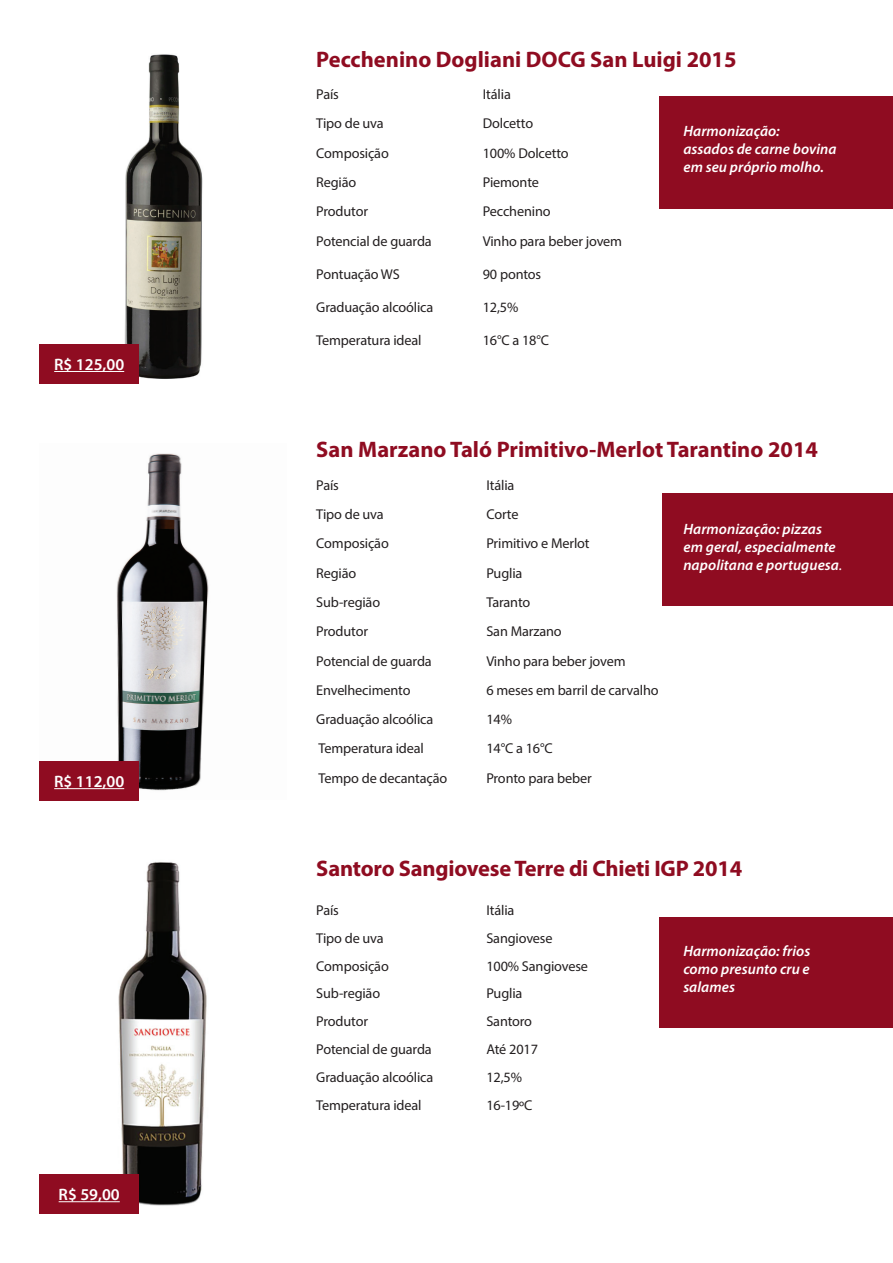
<style>
.page{position:relative;width:893px;height:1263px;background:#fff}
.page>*{position:absolute;margin:0;border:0;box-sizing:border-box;transform-origin:0 0}
.t1{font:700 22.5px "Myriad Pro";color:#8f0c21}
.t2{font:600 16.5px "Myriad Pro";color:#fff}
.t3{font:italic 600 15px/18px "Myriad Pro";letter-spacing:.005em;color:#fff}
.t4{font:14.25px "Myriad Pro";letter-spacing:-.01em;color:#231f20}
.s1{font-weight:400}
</style>
<div class="page">
<div style="left:659px;top:917px;width:234px;height:110px;background:#8f0c21"></div>
<div style="left:662px;top:493px;width:231px;height:113px;background:#8f0c21"></div>
<div style="left:659px;top:96px;width:234px;height:112px;background:#8f0c21"></div>
<img style="left:124px;top:54px;width:79px;height:325px">
<img style="left:116px;top:453px;width:93px;height:338px">
<img style="left:118px;top:862px;width:89px;height:344px">
<div style="left:39px;top:344px;width:100px;height:39px;background:#8f0c21"></div>
<hr style="left:54px;top:371px;width:70px;height:1px;background:#fff">
<div style="left:39px;top:761px;width:100px;height:39px;background:#8f0c21"></div>
<hr style="left:54px;top:788px;width:70px;height:1px;background:#fff">
<div style="left:39px;top:1174px;width:100px;height:39px;background:#8f0c21"></div>
<hr style="left:59px;top:1201px;width:61px;height:1px;background:#fff">
<p class="t2" style="left:54px;top:354px;width:72px">R$ 125,00</p>
<p class="t2" style="left:54px;top:771px;width:72px">R$ 112,00</p>
<p class="t2" style="left:59px;top:1184px;width:63px">R$ 59,00</p>
<h1 class="t1" style="left:316px;top:44px;width:422px">Pecchenino Dogliani DOCG San Luigi 2015</h1>
<p class="t4" style="left:316px;top:86px;width:24px">País</p>
<p class="t4" style="left:483px;top:86px;width:30px">Itália</p>
<p class="t4" style="left:316px;top:115px;width:69px">Tipo de uva</p>
<p class="t4" style="left:483px;top:115px;width:52px">Dolcetto</p>
<p class="t4" style="left:316px;top:144px;width:74px">Composição</p>
<p class="t4" style="left:483px;top:144px;width:87px">100% Dolcetto</p>
<p class="t4" style="left:316px;top:173px;width:42px">Região</p>
<p class="t4" style="left:483px;top:173px;width:58px">Piemonte</p>
<p class="t4" style="left:316px;top:203px;width:53px">Produtor</p>
<p class="t4" style="left:483px;top:203px;width:69px">Pecchenino</p>
<p class="t4" style="left:316px;top:232px;width:117px">Potencial de guarda</p>
<p class="t4" style="left:483px;top:232px;width:141px">Vinho para beber jovem</p>
<p class="t4" style="left:316px;top:265px;width:85px">Pontuação WS</p>
<p class="t4" style="left:483px;top:265px;width:60px">90 pontos</p>
<p class="t4" style="left:316px;top:298px;width:119px">Graduação alcoólica</p>
<p class="t4" style="left:483px;top:298px;width:37px">12,5%</p>
<p class="t4" style="left:316px;top:331px;width:107px">Temperatura ideal</p>
<p class="t4" style="left:483px;top:331px;width:68px">16°C a 18°C</p>
<p class="t3" style="left:683px;top:121px;width:155px">Harmonização:<br>assados de carne bovina em seu próprio molho.</p>
<h1 class="t1" style="left:316px;top:434px;width:503px">San Marzano Taló Primitivo-Merlot Tarantino 2014</h1>
<p class="t4" style="left:316px;top:476px;width:24px">País</p>
<p class="t4" style="left:486px;top:476px;width:30px">Itália</p>
<p class="t4" style="left:316px;top:506px;width:69px">Tipo de uva</p>
<p class="t4" style="left:486px;top:506px;width:34px">Corte</p>
<p class="t4" style="left:316px;top:535px;width:74px">Composição</p>
<p class="t4" style="left:486px;top:535px;width:105px">Primitivo e Merlot</p>
<p class="t4" style="left:316px;top:564px;width:42px">Região</p>
<p class="t4" style="left:486px;top:564px;width:38px">Puglia</p>
<p class="t4" style="left:316px;top:593px;width:65px">Sub-região</p>
<p class="t4" style="left:486px;top:593px;width:45px">Taranto</p>
<p class="t4" style="left:316px;top:623px;width:53px">Produtor</p>
<p class="t4" style="left:486px;top:623px;width:77px">San Marzano</p>
<p class="t4" style="left:316px;top:652px;width:117px">Potencial de guarda</p>
<p class="t4" style="left:486px;top:652px;width:141px">Vinho para beber jovem</p>
<p class="t4" style="left:316px;top:681px;width:96px">Envelhecimento</p>
<p class="t4" style="left:486px;top:681px;width:174px">6 meses em barril de carvalho</p>
<p class="t4" style="left:316px;top:710px;width:119px">Graduação alcoólica</p>
<p class="t4" style="left:486px;top:710px;width:27px">14%</p>
<p class="t4" style="left:319px;top:740px;width:107px">Temperatura ideal</p>
<p class="t4" style="left:486px;top:740px;width:68px">14°C a 16°C</p>
<p class="t4" style="left:319px;top:769px;width:130px">Tempo de decantação</p>
<p class="t4" style="left:486px;top:769px;width:107px">Pronto para beber</p>
<p class="t3" style="left:683px;top:520px;width:160px">Harmonização: pizzas em geral, especialmente napolitana e portuguesa<span class="s1">.</span></p>
<h1 class="t1" style="left:316px;top:854px;width:427px">Santoro Sangiovese Terre di Chieti IGP 2014</h1>
<p class="t4" style="left:316px;top:901px;width:24px">País</p>
<p class="t4" style="left:486px;top:901px;width:30px">Itália</p>
<p class="t4" style="left:316px;top:929px;width:69px">Tipo de uva</p>
<p class="t4" style="left:486px;top:929px;width:68px">Sangiovese</p>
<p class="t4" style="left:316px;top:957px;width:74px">Composição</p>
<p class="t4" style="left:486px;top:957px;width:103px">100% Sangiovese</p>
<p class="t4" style="left:316px;top:985px;width:65px">Sub-região</p>
<p class="t4" style="left:486px;top:985px;width:38px">Puglia</p>
<p class="t4" style="left:316px;top:1013px;width:53px">Produtor</p>
<p class="t4" style="left:486px;top:1013px;width:47px">Santoro</p>
<p class="t4" style="left:316px;top:1040px;width:117px">Potencial de guarda</p>
<p class="t4" style="left:486px;top:1040px;width:53px">Até 2017</p>
<p class="t4" style="left:316px;top:1068px;width:119px">Graduação alcoólica</p>
<p class="t4" style="left:486px;top:1068px;width:37px">12,5%</p>
<p class="t4" style="left:316px;top:1096px;width:107px">Temperatura ideal</p>
<p class="t4" style="left:486px;top:1096px;width:48px">16-19ºC</p>
<p class="t3" style="left:683px;top:942px;width:128px;text-align:justify">Harmonização: frios como presunto cru e salames</p>
</div>
